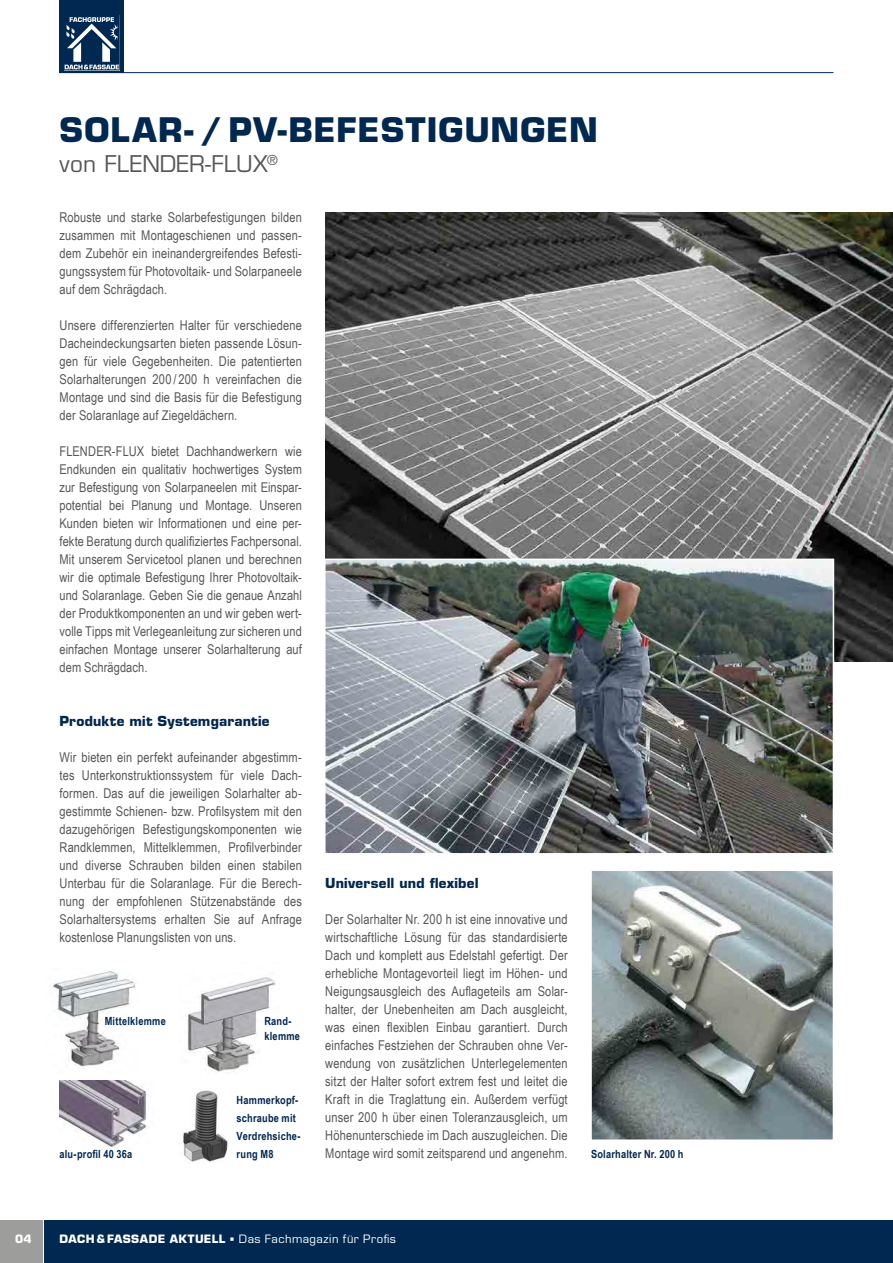
<style>
.page{position:relative;width:893px;height:1263px;background:#fff}
.page>*{position:absolute;margin:0;border:0;box-sizing:border-box;transform-origin:0 0}
.t1{font:700 33px "Eurostile LT Std";letter-spacing:.03em;color:#002851}
.t2{font:22.5px "Eurostile LT Std";color:#575756}
.t3{font:13.5px/18px "Arial Narrow";letter-spacing:.01em;color:#575756;text-align:justify}
.t4{font:700 13.5px "Eurostile LT Std";letter-spacing:.015em;color:#002851}
.t5{font:700 11.25px/18px "Arial Narrow";letter-spacing:.02em;color:#002851}
.t6{font:11.25px "Eurostile LT Std";letter-spacing:.04em;color:#fff}
.t7{font:700 11.25px "Eurostile LT Std";color:#fff}
.s1{font-weight:700}
.s2{font-family:"Minion Pro"}
</style>
<div class="page">
<div style="left:44px;top:1220px;width:849px;height:43px;background:#002851"></div>
<div style="left:0;top:1220px;width:43px;height:43px;background:#9d9d9c"></div>
<div style="left:60px;top:0;width:64px;height:73px;background:#002851"></div>
<hr style="left:60px;top:72px;width:773px;height:1px;background:#002851">
<svg style="left:64px;top:17px;width:55px;height:53px"></svg>
<img style="left:325px;top:213px;width:568px;height:449px">
<img style="left:593px;top:872px;width:238px;height:266px">
<div style="left:590px;top:869px;width:244px;height:272px;border:2px solid #fff"></div>
<img style="left:327px;top:562px;width:504px;height:289px">
<div style="left:324px;top:559px;width:510px;height:295px;border:2px solid #fff"></div>
<img style="left:52px;top:971px;width:84px;height:98px">
<img style="left:185px;top:977px;width:91px;height:96px">
<img style="left:60px;top:1080px;width:88px;height:69px">
<img style="left:183px;top:1090px;width:45px;height:73px">
<h1 class="t1" style="left:60px;top:109px;width:540px">SOLAR- / PV-BEFESTIGUNGEN</h1>
<h2 class="t2" style="left:60px;top:150px;width:220px">von FLENDER-FLUX<sup>®</sup></h2>
<p class="t3" style="left:60px;top:208px;width:244px">Robuste und starke Solarbefestigungen bilden zusammen mit Montageschienen und passen&shy;dem Zubehör ein ineinandergreifendes Befesti&shy;gungssystem für Photovoltaik- und Solarpaneele auf dem Schrägdach.</p>
<p class="t3" style="left:60px;top:316px;width:244px">Unsere differenzierten Halter für verschiedene Dacheindeckungsarten bieten passende Lösun&shy;gen für viele Gegebenheiten. Die patentierten Solarhalterungen 200 / 200 h vereinfachen die Montage und sind die Basis für die Befestigung der Solaranlage auf Ziegeldächern.</p>
<p class="t3" style="left:60px;top:442px;width:244px">FLENDER-FLUX bietet Dachhandwerkern wie Endkunden ein qualitativ hochwertiges System zur Befestigung von Solarpaneelen mit Einspar&shy;potential bei Planung und Montage. Unseren Kunden bieten wir Informationen und eine per&shy;fekte Beratung durch qualifiziertes Fachpersonal.<br>Mit unserem Servicetool planen und berechnen wir die optimale Befestigung Ihrer Photovoltaik&shy;und Solaranlage. Geben Sie die genaue Anzahl der Produktkomponenten an und wir geben wert&shy;volle Tipps mit Verlegeanleitung zur sicheren und einfachen Montage unserer Solarhalterung auf dem Schrägdach.</p>
<p class="t4" style="left:60px;top:713px;width:212px">Produkte mit Systemgarantie</p>
<p class="t3" style="left:60px;top:748px;width:244px">Wir bieten ein perfekt aufeinander abgestimm&shy;tes Unterkonstruktionssystem für viele Dach&shy;formen. Das auf die jeweiligen Solarhalter ab&shy;gestimmte Schienen- bzw. Profilsystem mit den dazugehörigen Befestigungskomponenten wie Randklemmen, Mittelklemmen, Profilverbinder und diverse Schrauben bilden einen stabilen Unterbau für die Solaranlage. Für die Berech&shy;nung der empfohlenen Stützenabstände des Solarhaltersystems erhalten Sie auf Anfrage kostenlose Planungslisten von uns.</p>
<p class="t5" style="left:105px;top:1011px;width:63px">Mittelklemme</p>
<p class="t5" style="left:60px;top:1145px;width:74px">alu-profil 40 36a</p>
<p class="t5" style="left:264px;top:1013px;width:37px;line-height:15px">Rand&shy;klemme</p>
<p class="t5" style="left:237px;top:1091px;width:65px">Hammerkopf&shy;schraube mit<br>Verdrehsiche&shy;rung M8</p>
<p class="t4" style="left:325px;top:875px;width:155px">Universell und flexibel</p>
<p class="t3" style="left:325px;top:910px;width:244px">Der Solarhalter Nr. 200 h ist eine innovative und wirtschaftliche Lösung für das standardisierte Dach und komplett aus Edelstahl gefertigt. Der erhebliche Montagevorteil liegt im Höhen- und Neigungsausgleich des Auflageteils am Solar&shy;halter, der Unebenheiten am Dach ausgleicht, was einen flexiblen Einbau garantiert. Durch einfaches Festziehen der Schrauben ohne Ver&shy;wendung von zusätzlichen Unterlegelementen sitzt der Halter sofort extrem fest und leitet die Kraft in die Traglattung ein. Außerdem verfügt unser 200 h über einen Toleranzausgleich, um Höhenunterschiede im Dach auszugleichen. Die Montage wird somit zeitsparend und angenehm.</p>
<p class="t5" style="left:591px;top:1145px;width:94px">Solarhalter Nr. 200 h</p>
<p class="t7" style="left:15px;top:1232px;width:18px">04</p>
<p class="t6" style="left:60px;top:1232px;width:338px"><span class="s1">DACH &amp; FASSADE AKTUELL</span> <span class="s2">■</span> Das Fachmagazin für Profis</p>
</div>
